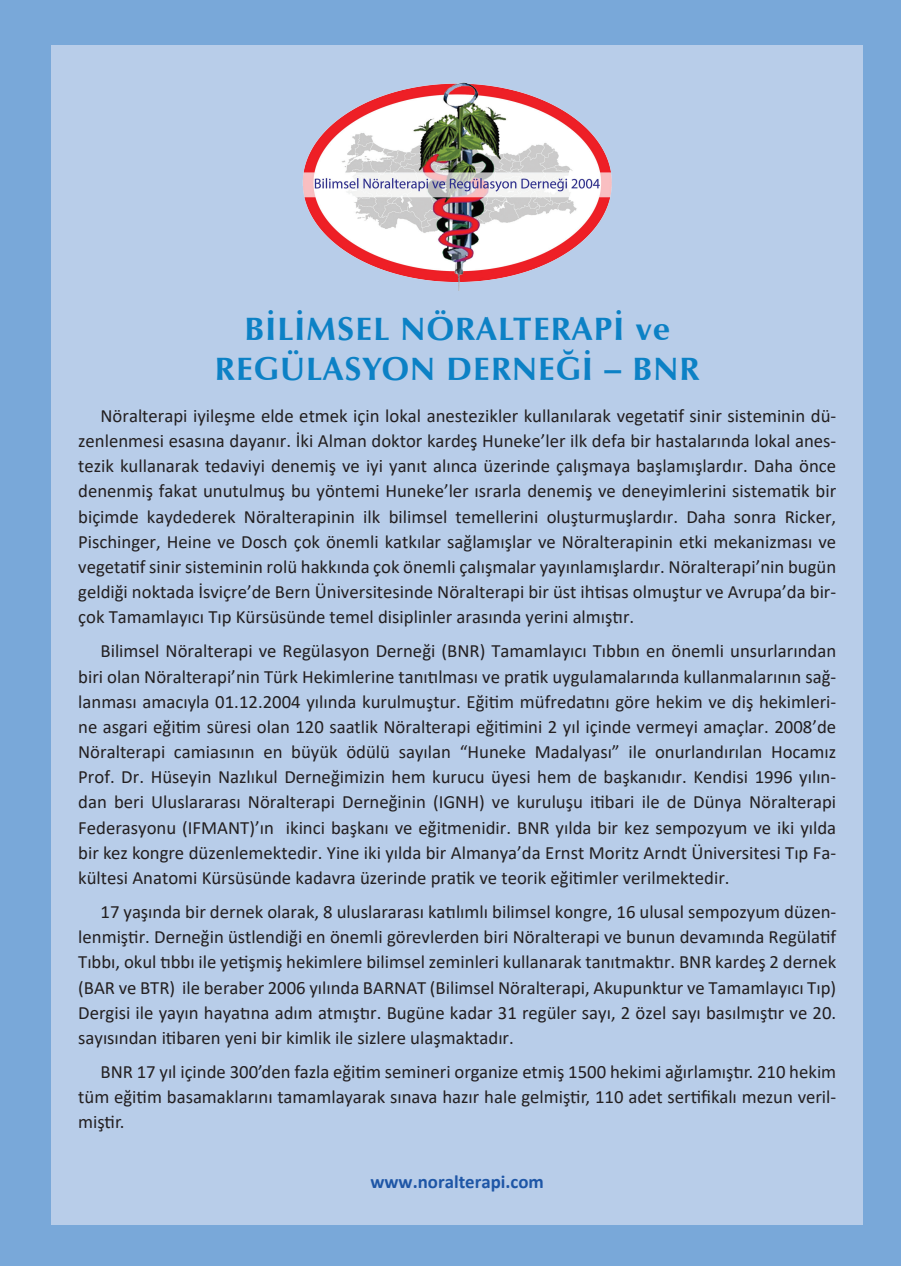
<style>
.page{position:relative;width:901px;height:1266px;background:#fff}
.page>*{position:absolute;margin:0;border:0;box-sizing:border-box;transform-origin:0 0}
.t1{font:33px/39.6px "Zapf Humnst BT Bold";letter-spacing:.04em;color:#0c81c5;text-align:center}
.t2{font:700 18.9px "Calibri";color:#1e56a6}
.t3{font:18.75px/25.2px "Calibri";color:#231f20;text-align:justify}
</style>
<div class="page">
<div style="left:0;top:0;width:901px;height:1265px;background:#79a8d9"></div>
<div style="left:51px;top:45px;width:812px;height:1179px;background:#b8cde9"></div>
<img style="left:302px;top:83px;width:310px;height:207px">
<h1 class="t1" style="left:215px;top:309px;width:486px">BİLİMSEL NÖRALTERAPİ ve<br>REGÜLASYON DERNEĞİ – BNR</h1>
<p class="t3" style="left:78px;top:402px;width:760px;text-indent:22px">Nöralterapi iyileşme elde etmek için lokal anestezikler kullanılarak vegetatif sinir sisteminin dü&shy;zenlenmesi esasına dayanır. İki Alman doktor kardeş Huneke’ler ilk defa bir hastalarında lokal anes&shy;tezik kullanarak tedaviyi denemiş ve iyi yanıt alınca üzerinde çalışmaya başlamışlardır. Daha önce denenmiş fakat unutulmuş bu yöntemi Huneke’ler ısrarla denemiş ve deneyimlerini sistematik bir biçimde kaydederek Nöralterapinin ilk bilimsel temellerini oluşturmuşlardır. Daha sonra Ricker, Pischinger, Heine ve Dosch çok önemli katkılar sağlamışlar ve Nöralterapinin etki mekanizması ve vegetatif sinir sisteminin rolü hakkında çok önemli çalışmalar yayınlamışlardır. Nöralterapi’nin bugün geldiği noktada İsviçre’de Bern Üniversitesinde Nöralterapi bir üst ihtisas olmuştur ve Avrupa’da bir&shy;çok Tamamlayıcı Tıp Kürsüsünde temel disiplinler arasında yerini almıştır.</p>
<p class="t3" style="left:78px;top:638px;width:760px;text-indent:22px">Bilimsel Nöralterapi ve Regülasyon Derneği (BNR) Tamamlayıcı Tıbbın en önemli unsurlarından biri olan Nöralterapi’nin Türk Hekimlerine tanıtılması ve pratik uygulamalarında kullanmalarının sağ&shy;lanması amacıyla 01.12.2004 yılında kurulmuştur. Eğitim müfredatını göre hekim ve diş hekimleri&shy;ne asgari eğitim süresi olan 120 saatlik Nöralterapi eğitimini 2 yıl içinde vermeyi amaçlar. 2008’de Nöralterapi camiasının en büyük ödülü sayılan “Huneke Madalyası” ile onurlandırılan Hocamız Prof. Dr. Hüseyin Nazlıkul Derneğimizin hem kurucu üyesi hem de başkanıdır. Kendisi 1996 yılın&shy;dan beri Uluslararası Nöralterapi Derneğinin (IGNH) ve kuruluşu itibari ile de Dünya Nöralterapi Federasyonu (IFMANT)’ın ikinci başkanı ve eğitmenidir. BNR yılda bir kez sempozyum ve iki yılda bir kez kongre düzenlemektedir. Yine iki yılda bir Almanya’da Ernst Moritz Arndt Üniversitesi Tıp Fa&shy;kültesi Anatomi Kürsüsünde kadavra üzerinde pratik ve teorik eğitimler verilmektedir.</p>
<p class="t3" style="left:78px;top:898px;width:759px;text-indent:22px">17 yaşında bir dernek olarak, 8 uluslararası katılımlı bilimsel kongre, 16 ulusal sempozyum düzen&shy;lenmiştir. Derneğin üstlendiği en önemli görevlerden biri Nöralterapi ve bunun devamında Regülatif Tıbbı, okul tıbbı ile yetişmiş hekimlere bilimsel zeminleri kullanarak tanıtmaktır. BNR kardeş 2 dernek (BAR ve BTR) ile beraber 2006 yılında BARNAT (Bilimsel Nöralterapi, Akupunktur ve Tamamlayıcı Tıp)<br>Dergisi ile yayın hayatına adım atmıştır. Bugüne kadar 31 regüler sayı, 2 özel sayı basılmıştır ve 20. sayısından itibaren yeni bir kimlik ile sizlere ulaşmaktadır.</p>
<p class="t3" style="left:78px;top:1058px;width:759px;text-indent:22px">BNR 17 yıl içinde 300’den fazla eğitim semineri organize etmiş 1500 hekimi ağırlamıştır. 210 hekim tüm eğitim basamaklarını tamamlayarak sınava hazır hale gelmiştir, 110 adet sertifikalı mezun veril&shy;miştir.</p>
<p class="t2" style="left:370px;top:1168px;width:175px">www.noralterapi.com</p>
</div>
